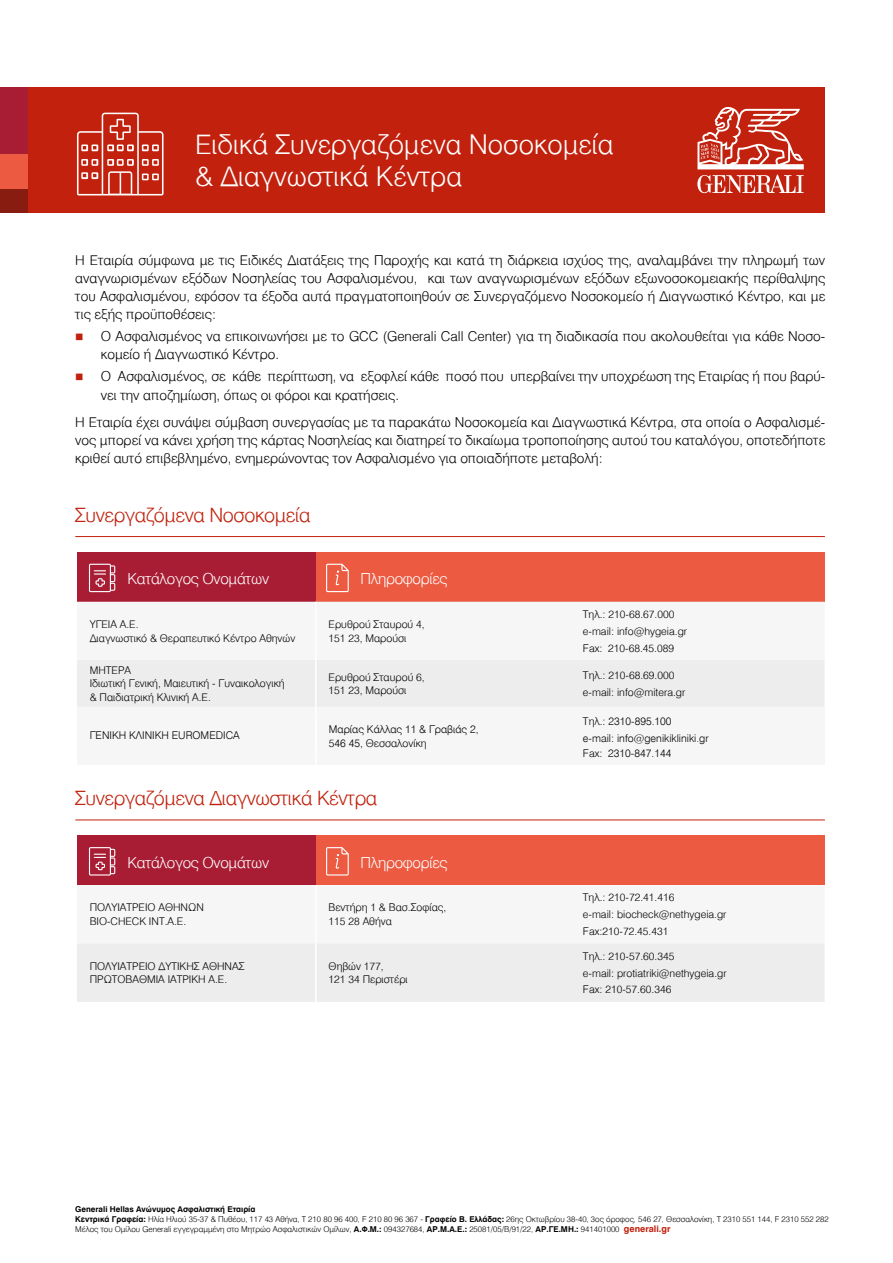
<style>
.page{position:relative;width:893px;height:1263px;background:#fff}
.page>*{position:absolute;margin:0;border:0;box-sizing:border-box;transform-origin:0 0}
.t1{font:300 27px/32.4px "Mg Helvetica";color:#fff}
.t2{font:300 19.5px "Mg Helvetica";letter-spacing:-.02em;color:#c1210d}
.t3{font:300 15px "Mg Helvetica";letter-spacing:-.02em;color:#fff}
.t4{font:300 13.5px/18px "Mg Helvetica";color:#000;text-align:justify}
.t5{font:300 10.5px/13.5px "Mg Helvetica";color:#000}
.t6{font:300 10.5px/13.5px "Mg Helvetica";color:#000}
.t7{font:300 7.95px/10.1px "Mg Helvetica";color:#000}
.s1{color:#c1210d}
.s2{font-style:inherit}
.s3{font-weight:700}
.s4{font-weight:700;font-size:9px;color:#c1210d}
</style>
<div class="page">
<div style="left:4px;top:87px;width:821px;height:126px;background:#c1210d"></div>
<div style="left:0;top:189px;width:28px;height:24px;background:#881c11"></div>
<div style="left:0;top:153px;width:28px;height:36px;background:#eb5a41"></div>
<div style="left:0;top:87px;width:28px;height:66px;background:#a81d34"></div>
<svg style="left:77px;top:113px;width:86px;height:82px"></svg>
<svg style="left:697px;top:107px;width:107px;height:86px"></svg>
<div style="left:77px;top:552px;width:239px;height:50px;background:#a81d34"></div>
<div style="left:316px;top:552px;width:508px;height:50px;background:#eb5a41"></div>
<div style="left:570px;top:707px;width:254px;height:58px;background:#f6f6f6"></div>
<div style="left:316px;top:707px;width:254px;height:58px;background:#f6f6f6"></div>
<div style="left:77px;top:707px;width:239px;height:58px;background:#f6f6f6"></div>
<div style="left:77px;top:660px;width:747px;height:47px;background:#ededed"></div>
<hr style="left:315px;top:660px;width:2px;height:47px;background:#fff">
<hr style="left:315px;top:707px;width:2px;height:41px;background:#fff">
<div style="left:77px;top:835px;width:239px;height:50px;background:#a81d34"></div>
<div style="left:316px;top:835px;width:508px;height:50px;background:#eb5a41"></div>
<div style="left:77px;top:943px;width:747px;height:59px;background:#ededed"></div>
<hr style="left:315px;top:943px;width:2px;height:59px;background:#fff">
<svg style="left:89px;top:564px;width:26px;height:28px"></svg>
<svg style="left:89px;top:847px;width:26px;height:28px"></svg>
<svg style="left:326px;top:564px;width:23px;height:28px"></svg>
<svg style="left:326px;top:847px;width:23px;height:28px"></svg>
<hr style="left:76px;top:536px;width:749px;height:1px;background:#c1210d">
<hr style="left:76px;top:820px;width:749px;height:1px;background:#c1210d">
<hr style="left:315px;top:719px;width:2px;height:46px;background:#fff">
<h1 class="t1" style="left:195px;top:127px;width:420px">Ειδικά Συνεργαζόμενα Νοσοκομεία &amp; Διαγνωστικά Κέντρα</h1>
<p class="t4" style="left:75px;top:251px;width:751px">Η Εταιρία σύµφωνα µε τις Ειδικές ∆ιατάξεις της Παροχής και κατά τη διάρκεια ισχύος της, αναλαµβάνει την πληρωµή των αναγνωρισµένων εξόδων Νοσηλείας του Ασφαλισµένου, και των αναγνωρισµένων εξόδων εξωνοσοκοµειακής περίθαλψης του Ασφαλισµένου, εφόσον τα έξοδα αυτά πραγµατοποιηθούν σε Συνεργαζόµενο Νοσοκοµείο ή ∆ιαγνωστικό Κέντρο, και µε τις εξής προϋποθέσεις:</p>
<p class="t4" style="left:101px;top:327px;width:726px;text-indent:-26px"><span class="s1">■</span> O Ασφαλισµένος να επικοινωνήσει µε το GCC (Generali Call Center) για τη διαδικασία που ακολουθείται για κάθε Νοσο&shy;κοµείο ή ∆ιαγνωστικό Κέντρο.</p>
<p class="t4" style="left:101px;top:367px;width:726px;line-height:18.8px;text-indent:-26px"><span class="s1">■</span> Ο Ασφαλισµένος, σε κάθε περίπτωση, να εξοφλεί κάθε ποσό που υπερβαίνει την υποχρέωση της Εταιρίας ή που βαρύ&shy;νει την αποζηµίωση, όπως οι φόροι και κρατήσεις.</p>
<p class="t4" style="left:75px;top:413px;width:751px">Η Εταιρία έχει συνάψει σύµβαση συνεργασίας µε τα παρακάτω Νοσοκοµεία και ∆ιαγνωστικά Κέντρα, στα οποία ο Ασφαλισµέ&shy;νος µπορεί να κάνει χρήση της κάρτας Νοσηλείας και διατηρεί το δικαίωµα τροποποίησης αυτού του καταλόγου, οποτεδήποτε κριθεί αυτό επιβεβληµένο, ενηµερώνοντας τον Ασφαλισµένο για οποιαδήποτε µεταβολή:</p>
<h2 class="t2" style="left:75px;top:503px;width:237px">Συνεργαζόµενα Νοσοκοµεία</h2>
<p class="t3" style="left:128px;top:570px;width:143px">Kατάλογος Ονομάτων</p>
<p class="t3" style="left:360px;top:570px;width:89px">Πληροφορίες</p>
<p class="t5" style="left:90px;top:617px;width:207px">ΥΓΕΙΑ Α.Ε.<br>∆ιαγνωστικό &amp; Θεραπευτικό Κέντρο Αθηνών</p>
<p class="t5" style="left:329px;top:617px;width:98px">Ερυθρού Σταυρού 4,<br>151 23, Μαρούσι</p>
<p class="t5" style="left:583px;top:606px;width:106px;line-height:16.8px">Τηλ.: 210-68.67.000 e-mail: info@hygeia.gr<br>Fax: 210-68.45.089</p>
<p class="t5" style="left:90px;top:663px;width:196px">ΜΗΤΕΡΑ<br>Ιδιωτική Γενική, Μαιευτική - Γυναικολογική &amp; Παιδιατρική Κλινική Α.Ε.</p>
<p class="t5" style="left:329px;top:670px;width:98px">Ερυθρού Σταυρού 6,<br>151 23, Μαρούσι</p>
<p class="t5" style="left:583px;top:666px;width:104px;line-height:16.8px">Τηλ.: 210-68.69.000 e-mail: info@mitera.gr</p>
<p class="t6" style="left:90px;top:729px;width:151px">ΓΕΝΙΚΗ ΚΛΙΝΙΚΗ EUROMEDICA</p>
<p class="t6" style="left:329px;top:723px;width:151px">Μαρίας Κάλλας 11 &amp; Γραβιάς 2<span class="s2">,<br>5</span>46 45<span class="s2">, Θεσσαλονίκη</span></p>
<p class="t6" style="left:583px;top:713px;width:127px;line-height:16.8px"><span class="s2">Τηλ.:</span> 2310-895.100<br>e-mail: info@genikikliniki.gr</p>
<p class="t6" style="left:583px;top:746px;width:90px"><span class="s2">Fax:</span> 2310-847.144</p>
<h2 class="t2" style="left:75px;top:786px;width:303px">Συνεργαζόµενα ∆ιαγνωστικά Κέντρα</h2>
<p class="t3" style="left:128px;top:853px;width:143px">Kατάλογος Ονομάτων</p>
<p class="t3" style="left:360px;top:853px;width:89px">Πληροφορίες</p>
<p class="t5" style="left:90px;top:901px;width:116px">ΠΟΛΥΙΑΤΡΕΙΟ ΑΘΗΝΩΝ<br>BIO-CHECK INT.A.E.</p>
<p class="t5" style="left:329px;top:901px;width:119px">Βεντήρη 1 &amp; Βασ.Σοφίας,<br>115 28 Αθήνα</p>
<p class="t5" style="left:583px;top:889px;width:145px;line-height:16.8px">Τηλ.: 210-72.41.416<br>e-mail: biocheck@nethygeia.gr<br>Fax:210-72.45.431</p>
<p class="t5" style="left:90px;top:959px;width:156px">ΠΟΛΥΙΑΤΡΕΙΟ ∆ΥΤΙΚΗΣ ΑΘΗΝΑΣ<br>ΠΡΩΤΟΒΑΘΜΙΑ ΙΑΤΡΙΚΗ Α.Ε.</p>
<p class="t5" style="left:329px;top:959px;width:81px">Θηβών 177,<br>121 34 Περιστέρι</p>
<p class="t5" style="left:583px;top:947px;width:145px;line-height:16.8px">Τηλ.: 210-57.60.345<br>e-mail: protiatriki@nethygeia.gr<br>Fax: 210-57.60.346</p>
<p class="t7" style="left:75px;top:1204px;width:755px"><span class="s3">Generali Hellas Aνώνυμος Ασφαλιστική Εταιρία<br>Κεντρικά Γραφεία:</span> Ηλία Ηλιού 35-37 &amp; Πυθέου, 117 43 Αθήνα, Τ 210 80 96 400, F 210 80 96 367 - <span class="s3">Γραφείο Β. Ελλάδας:</span> 26ης Οκτωβρίου 38-40, 3ος όροφος, 546 27, Θεσσαλονίκη, T 2310 551 144, F 2310 552 282<br>Μέλος του Ομίλου Generali εγγεγραμμένη στο Μητρώο Ασφαλιστικών Ομίλων, <span class="s3">Α.Φ.Μ.:</span> 094327684, <span class="s3">ΑΡ.Μ.Α.Ε.:</span> 25081/05/B/91/22, <span class="s3">ΑΡ.ΓΕ.ΜΗ.:</span> 941401000 <span class="s4">generali.gr</span></p>
</div>
